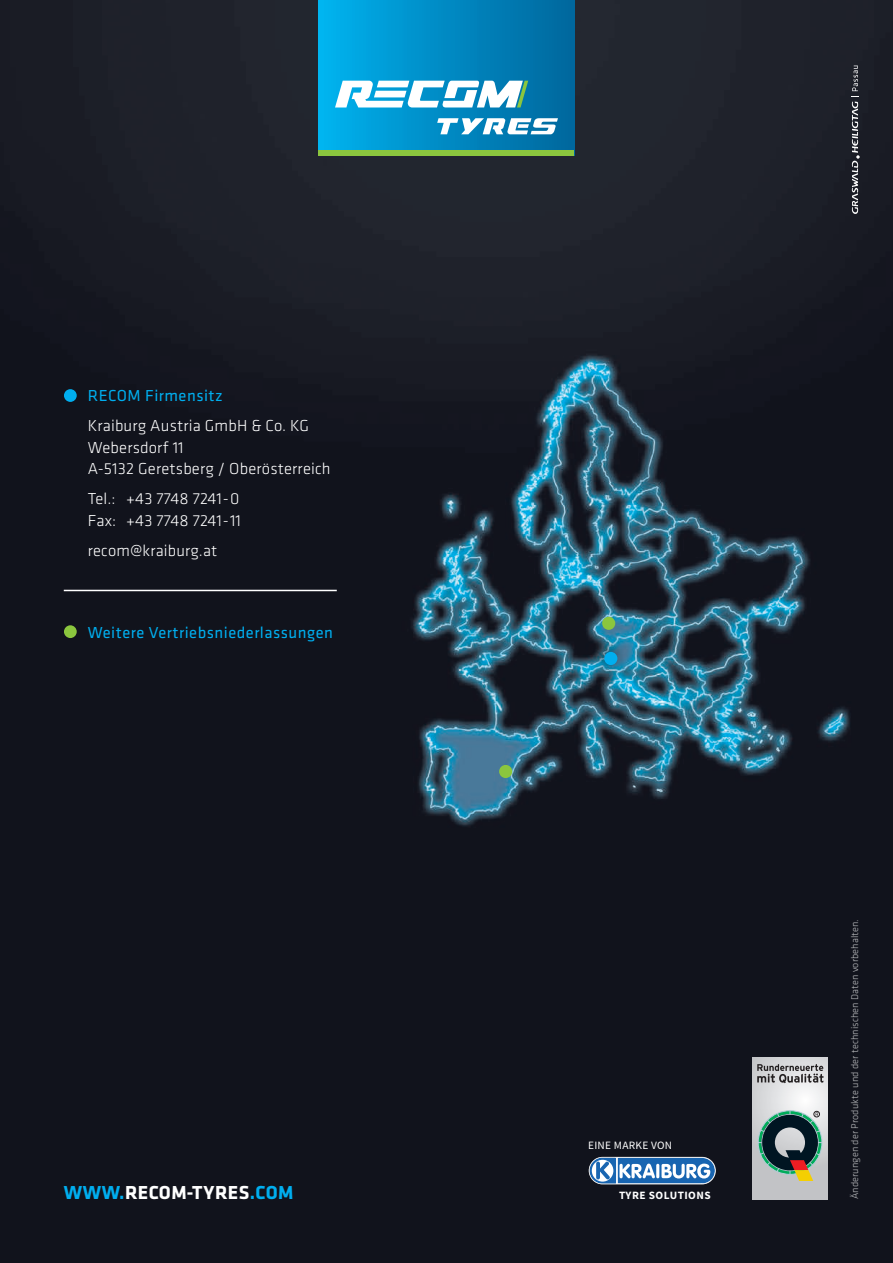
<style>
.page{position:relative;width:893px;height:1263px;background:#fff}
.page>*{position:absolute;margin:0;border:0;box-sizing:border-box;transform-origin:0 0}
.t1{font:700 19.5px "Klavika";letter-spacing:.02em;color:#fff}
.t2{font:300 16.5px/21.5px "Klavika Basic";letter-spacing:.01em;color:#fff}
.t3{font:16.5px "Klavika Basic";letter-spacing:.03em;color:#00aeef}
.t4{font:700 11.25px "Source Sans Pro";letter-spacing:.04em;color:#fff}
.t5{font:11.25px "Source Sans Pro";letter-spacing:.02em;color:#fff}
.t6{font:300 10.05px "Klavika Basic";letter-spacing:.01em;color:#bcbdc0}
.s1{color:#00aeef}
</style>
<div class="page">
<img style="left:0;top:0;width:893px;height:1263px">
<svg style="left:851px;top:66px;width:9px;height:148px"></svg>
<svg style="left:753px;top:1057px;width:75px;height:142px"></svg>
<svg style="left:757px;top:1064px;width:66px;height:19px"></svg>
<svg style="left:757px;top:1110px;width:66px;height:70px"></svg>
<svg style="left:588px;top:636px;width:40px;height:40px"></svg>
<div style="left:604px;top:652px;width:13px;height:13px;background:#00aeef;border-radius:50%"></div>
<div style="left:319px;top:0;width:255px;height:150px;background:linear-gradient(to right,#01b2ee,#01669c)"></div>
<svg style="left:335px;top:81px;width:193px;height:26px"></svg>
<svg style="left:437px;top:118px;width:121px;height:16px"></svg>
<div style="left:319px;top:150px;width:255px;height:6px;background:#8bc63e"></div>
<svg style="left:589px;top:1157px;width:126px;height:27px"></svg>
<div style="left:589px;top:1157px;width:127px;height:27px;border:2px solid #fff;border-radius:14px"></div>
<div style="left:64px;top:389px;width:13px;height:13px;background:#00aeef;border-radius:50%"></div>
<div style="left:64px;top:625px;width:13px;height:13px;background:#8bc63e;border-radius:50%"></div>
<hr style="left:64px;top:590px;width:273px;height:1px;background:#fff">
<div style="left:499px;top:765px;width:13px;height:13px;background:#8bc63e;border-radius:50%"></div>
<div style="left:602px;top:617px;width:13px;height:13px;background:#8bc63e;border-radius:50%"></div>
<p class="t3" style="left:88px;top:385px;width:136px">RECOM Firmensitz</p>
<p class="t2" style="left:88px;top:415px;width:244px">Kraiburg Austria GmbH &amp; Co. KG<br>Webersdorf 11<br>A-5132 Geretsberg / Oberösterreich</p>
<p class="t2" style="left:88px;top:488px;width:155px">Tel.: +43 7748 7241-0<br>Fax: +43 7748 7241-11</p>
<p class="t2" style="left:88px;top:539px;width:131px">recom@kraiburg.at</p>
<p class="t3" style="left:88px;top:621px;width:247px">Weitere Vertriebsniederlassungen</p>
<p class="t5" style="left:588px;top:1139px;width:85px">EINE MARKE VON</p>
<p class="t1" style="left:64px;top:1182px;width:231px"><span class="s1">WWW.</span>RECOM-TYRES<span class="s1">.COM</span></p>
<p class="t4" style="left:619px;top:1188px;width:93px">TYRE SOLUTIONS</p>
<p class="t6" style="left:849px;top:1199px;width:281px;rotate:-90deg">Änderungen der Produkte und der technischen Daten vorbehalten.</p>
</div>
